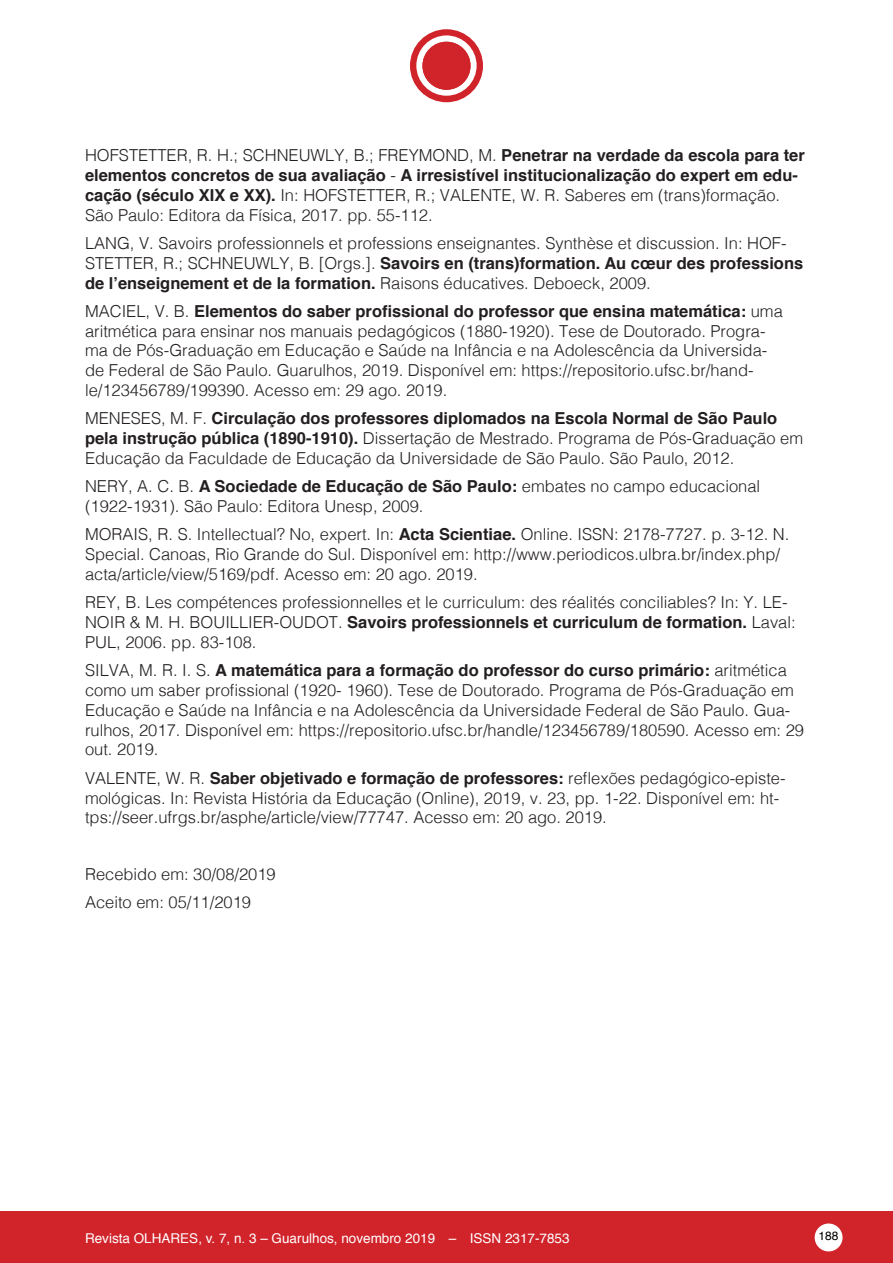
<style>
.page{position:relative;width:893px;height:1263px;background:#fff}
.page>*{position:absolute;margin:0;border:0;box-sizing:border-box;transform-origin:0 0}
._02_Referência_Texto{font:300 16.5px/19.8px "Helvetica";color:#231f20}
.t1{font:13.5px "Helvetica";color:#fff}
.t2{font:12px "Helvetica";color:#000}
.s1{font-weight:700}
</style>
<div class="page">
<div style="left:0;top:1212px;width:893px;height:51px;background:#d1232a"></div>
<div style="left:817px;top:1225px;width:23px;height:24px;background:#fff;border-radius:50%"></div>
<div style="left:815px;top:1223px;width:27px;height:28px;border:4px solid #fff;border-radius:50%"></div>
<div style="left:410px;top:29px;width:73px;height:73px;background:#d1232a;border-radius:50%"></div>
<svg style="left:416px;top:35px;width:61px;height:61px"></svg>
<div style="left:422px;top:42px;width:48px;height:48px;background:#d1232a;border-radius:50%"></div>
<p class="_02_Referência_Texto" style="left:85px;top:144px;width:721px">HOFSTETTER, R. H.; SCHNEUWLY, B.; FREYMOND, M. <span class="s1">Penetrar na verdade da escola para ter elementos concretos de sua avaliação</span> - <span class="s1">A irresistível institucionalização do expert em edu&shy;cação (século XIX e XX).</span> In: HOFSTETTER, R.; VALENTE, W. R. Saberes em (trans)formação.<br>São Paulo: Editora da Física, 2017. pp. 55-112.</p>
<p class="_02_Referência_Texto" style="left:85px;top:232px;width:720px">LANG, V. Savoirs professionnels et professions enseignantes. Synthèse et discussion. In: HOF-<br>STETTER, R.; SCHNEUWLY, B. [Orgs.]. <span class="s1">Savoirs en (trans)formation. Au cœur des professions de l’enseignement et de la formation.</span> Raisons éducatives. Deboeck, 2009.</p>
<p class="_02_Referência_Texto" style="left:85px;top:300px;width:699px">MACIEL, V. B. <span class="s1">Elementos do saber profissional do professor que ensina matemática:</span> uma aritmética para ensinar nos manuais pedagógicos (1880-1920). Tese de Doutorado. Progra&shy;ma de Pós-Graduação em Educação e Saúde na Infância e na Adolescência da Universida&shy;de Federal de São Paulo. Guarulhos, 2019. Disponível em: https://repositorio.ufsc.br/hand&shy;le/123456789/199390. Acesso em: 29 ago. 2019.</p>
<p class="_02_Referência_Texto" style="left:85px;top:407px;width:719px">MENESES, M. F. <span class="s1">Circulação dos professores diplomados na Escola Normal de São Paulo pela instrução pública (1890-1910).</span> Dissertação de Mestrado. Programa de Pós-Graduação em<br>Educação da Faculdade de Educação da Universidade de São Paulo. São Paulo, 2012.</p>
<p class="_02_Referência_Texto" style="left:85px;top:475px;width:677px">NERY, A. C. B. <span class="s1">A Sociedade de Educação de São Paulo:</span> embates no campo educacional (1922-1931). São Paulo: Editora Unesp, 2009.</p>
<p class="_02_Referência_Texto" style="left:85px;top:523px;width:706px">MORAIS, R. S. Intellectual? No, expert. In: <span class="s1">Acta Scientiae.</span> Online. ISSN: 2178-7727. p. 3-12. N.<br>Special. Canoas, Rio Grande do Sul. Disponível em: http://www.periodicos.ulbra.br/index.php/ acta/article/view/5169/pdf. Acesso em: 20 ago. 2019.</p>
<p class="_02_Referência_Texto" style="left:85px;top:591px;width:712px">REY, B. Les compétences professionnelles et le curriculum: des réalités conciliables? In: Y. LE-<br>NOIR &amp; M. H. BOUILLIER-OUDOT. <span class="s1">Savoirs professionnels et curriculum de formation.</span> Laval:<br>PUL, 2006. pp. 83-108.</p>
<p class="_02_Referência_Texto" style="left:85px;top:659px;width:721px">SILVA, M. R. I. S. <span class="s1">A matemática para a formação do professor do curso primário:</span> aritmética como um saber profissional (1920- 1960). Tese de Doutorado. Programa de Pós-Graduação em Educação e Saúde na Infância e na Adolescência da Universidade Federal de São Paulo. Gua&shy;rulhos, 2017. Disponível em: https://repositorio.ufsc.br/handle/123456789/180590. Acesso em: 29 out. 2019.</p>
<p class="_02_Referência_Texto" style="left:85px;top:767px;width:702px">VALENTE, W. R. <span class="s1">Saber objetivado e formação de professores:</span> reflexões pedagógico-episte&shy;mológicas. In: Revista História da Educação (Online), 2019, v. 23, pp. 1-22. Disponível em: ht&shy;tps://seer.ufrgs.br/asphe/article/view/77747. Acesso em: 20 ago. 2019.</p>
<p class="_02_Referência_Texto" style="left:85px;top:863px;width:192px">Recebido em: 30/08/2019</p>
<p class="_02_Referência_Texto" style="left:85px;top:891px;width:168px">Aceito em: 05/11/2019</p>
<p class="t1" style="left:85px;top:1227px;width:486px">Revista OLHARES, v. 7, n. 3 – Guarulhos, novembro 2019 – ISSN 2317-7853</p>
<p class="t2" style="left:819px;top:1227px;width:22px">188</p>
</div>
